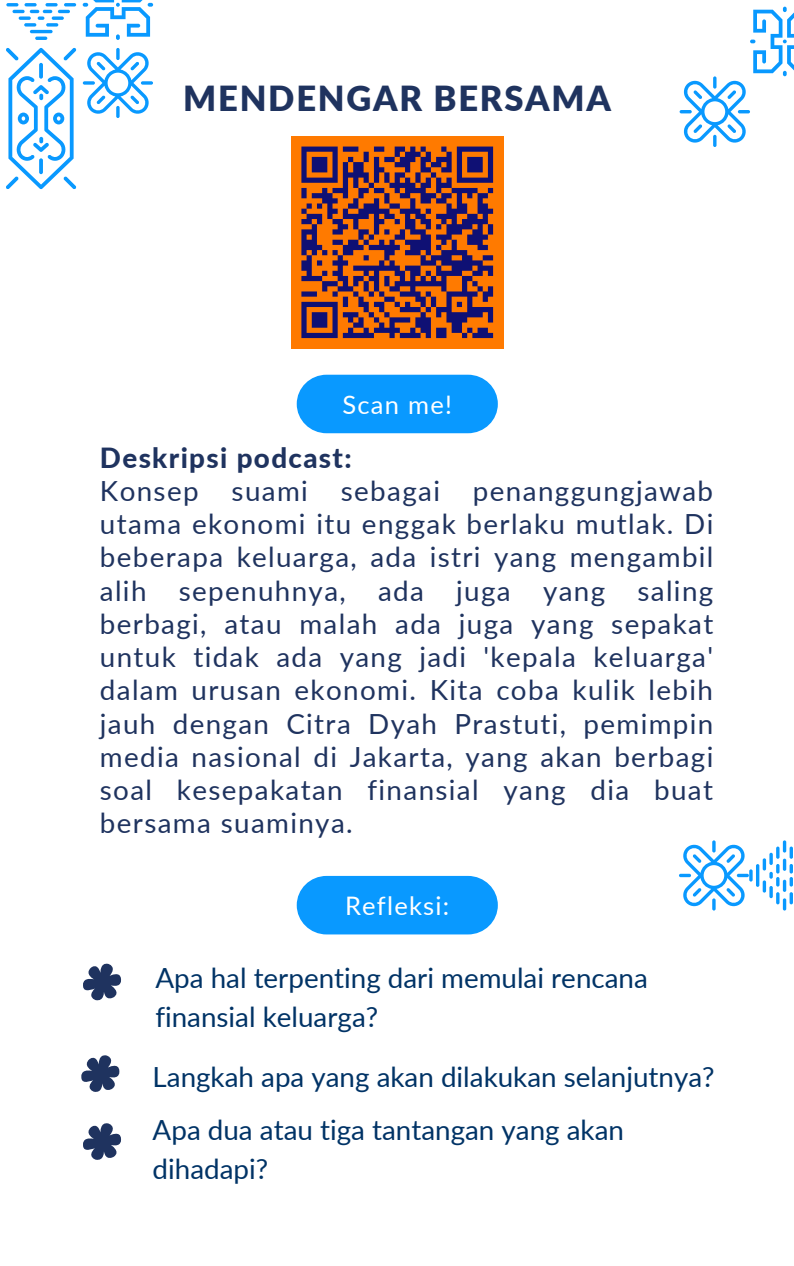
<style>
.page{position:relative;width:794px;height:1266px;background:#fff}
.page>*{position:absolute;margin:0;border:0;box-sizing:border-box;transform-origin:0 0}
.t1{font:900 34.5px "Lato";letter-spacing:.05em;color:#1f335f}
.t2{font:27.75px/33.2px "Lato";letter-spacing:.05em;color:#1f335f;text-align:justify}
.t3{font:27.75px/38.8px "Lato";color:#036}
.t4{font:800 27.75px "Lato";letter-spacing:.05em;color:#1f335f}
.t5{font:25.5px "Lato";letter-spacing:.05em;color:#fff}
</style>
<div class="page">
<svg style="left:83px;top:81px;width:12px;height:4px"></svg>
<svg style="left:141px;top:81px;width:12px;height:4px"></svg>
<svg style="left:87px;top:48px;width:63px;height:70px"></svg>
<svg style="left:83px;top:0;width:70px;height:40px"></svg>
<svg style="left:46px;top:23px;width:12px;height:4px"></svg>
<hr style="left:30px;top:30px;width:23px;height:3px;background:#0999ff;border-radius:2px">
<svg style="left:35px;top:37px;width:12px;height:3px"></svg>
<svg style="left:6px;top:3px;width:70px;height:17px"></svg>
<svg style="left:19px;top:16px;width:12px;height:4px"></svg>
<svg style="left:24px;top:23px;width:12px;height:4px"></svg>
<svg style="left:6px;top:48px;width:70px;height:141px"></svg>
<svg style="left:755px;top:864px;width:4px;height:23px"></svg>
<svg style="left:748px;top:869px;width:4px;height:12px"></svg>
<svg style="left:762px;top:840px;width:30px;height:70px"></svg>
<svg style="left:711px;top:898px;width:4px;height:12px"></svg>
<svg style="left:679px;top:843px;width:69px;height:63px"></svg>
<svg style="left:679px;top:7px;width:114px;height:137px"></svg>
<div style="left:291px;top:136px;width:212px;height:212px;background:#ff7a00"></div>
<svg style="left:301px;top:146px;width:193px;height:193px"></svg>
<div style="left:296px;top:375px;width:201px;height:58px;background:#0999ff"></div>
<svg style="left:83px;top:963px;width:38px;height:38px"></svg>
<svg style="left:81px;top:1055px;width:39px;height:37px"></svg>
<svg style="left:83px;top:1123px;width:39px;height:37px"></svg>
<div style="left:296px;top:876px;width:201px;height:58px;background:#0999ff"></div>
<p class="t1" style="left:183px;top:77px;width:429px">MENDENGAR BERSAMA</p>
<p class="t5" style="left:342px;top:388px;width:111px">Scan me!</p>
<p class="t4" style="left:100px;top:440px;width:253px">Deskripsi podcast:</p>
<p class="t2" style="left:100px;top:474px;width:614px">Konsep suami sebagai penanggungjawab utama ekonomi itu enggak berlaku mutlak. Di beberapa keluarga, ada istri yang mengambil alih sepenuhnya, ada juga yang saling berbagi, atau malah ada juga yang sepakat untuk tidak ada yang jadi 'kepala keluarga' dalam urusan ekonomi. Kita coba kulik lebih jauh dengan Citra Dyah Prastuti, pemimpin media nasional di Jakarta, yang akan berbagi soal kesepakatan finansial yang dia buat bersama suaminya.</p>
<p class="t5" style="left:345px;top:889px;width:106px">Refleksi:</p>
<p class="t3" style="left:155px;top:957px;width:493px">Apa hal terpenting dari memulai rencana finansial keluarga?</p>
<p class="t3" style="left:152px;top:1050px;width:563px;line-height:52.9px">Langkah apa yang akan dilakukan selanjutnya?<br>Apa dua atau tiga tantangan yang akan</p>
<p class="t3" style="left:152px;top:1149px;width:117px">dihadapi?</p>
</div>
